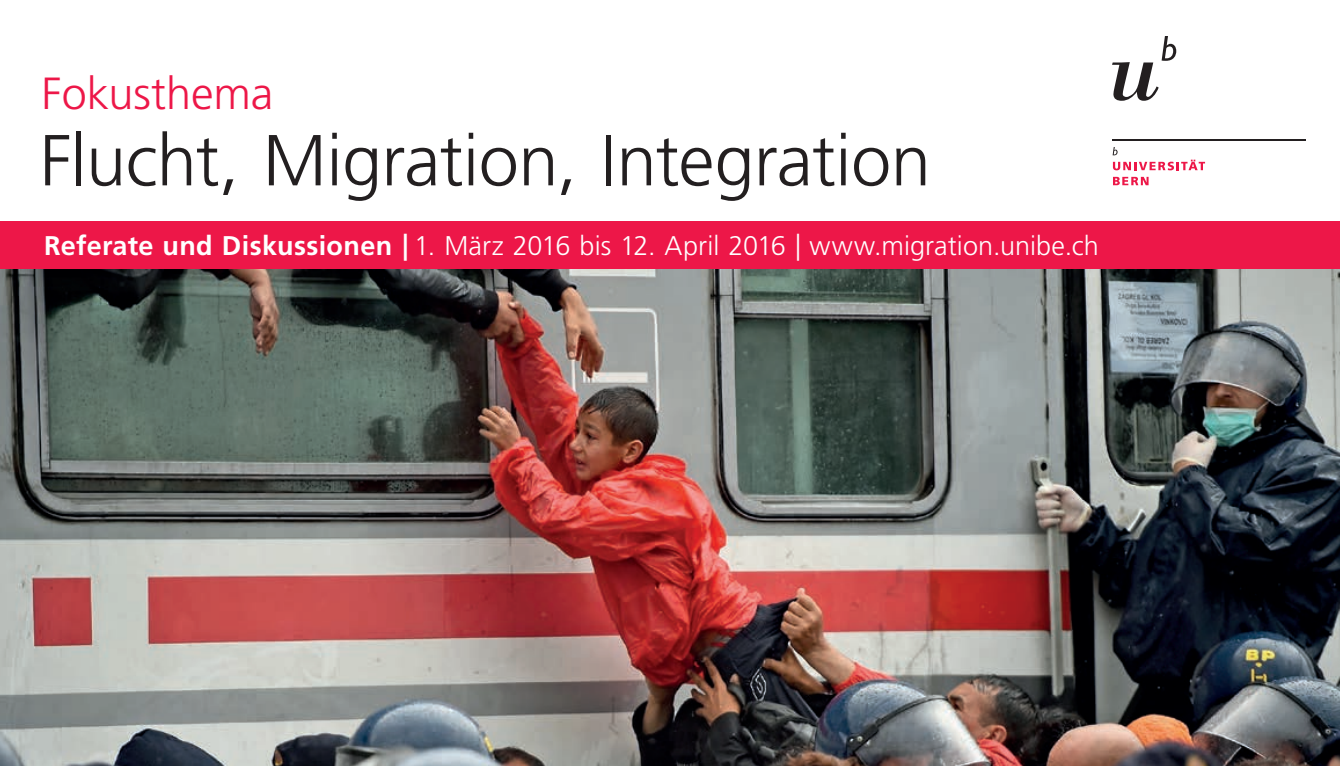
<style>
.page{position:relative;width:1340px;height:766px;background:#fff}
.page>*{position:absolute;margin:0;border:0;box-sizing:border-box;transform-origin:0 0}
.t1{font:300 72px "Frutiger";letter-spacing:-.01em;color:#231f20}
.t2{font:300 45px "Frutiger";letter-spacing:-.005em;color:#ed1748}
.t3{font:300 27px "Frutiger";letter-spacing:.005em;color:#fff}
.s1{font-weight:700}
</style>
<div class="page">
<img style="left:0;top:269px;width:1339px;height:496px">
<svg style="left:1112px;top:36px;width:64px;height:65px"></svg>
<hr style="left:1112px;top:138px;width:193px;height:2px;background:#231f20">
<svg style="left:1112px;top:147px;width:92px;height:23px"></svg>
<svg style="left:1113px;top:177px;width:35px;height:8px"></svg>
<div style="left:0;top:221px;width:1339px;height:48px;background:#ed1748"></div>
<p class="t2" style="left:42px;top:68px;width:233px">Fokusthema</p>
<p class="t1" style="left:40px;top:120px;width:892px">Flucht, Migration, Integration</p>
<p class="t3" style="left:44px;top:231px;width:1056px"><span class="s1">Referate und Diskussionen |</span> 1. März 2016 bis 12. April 2016 | www.migration.unibe.ch</p>
</div>
